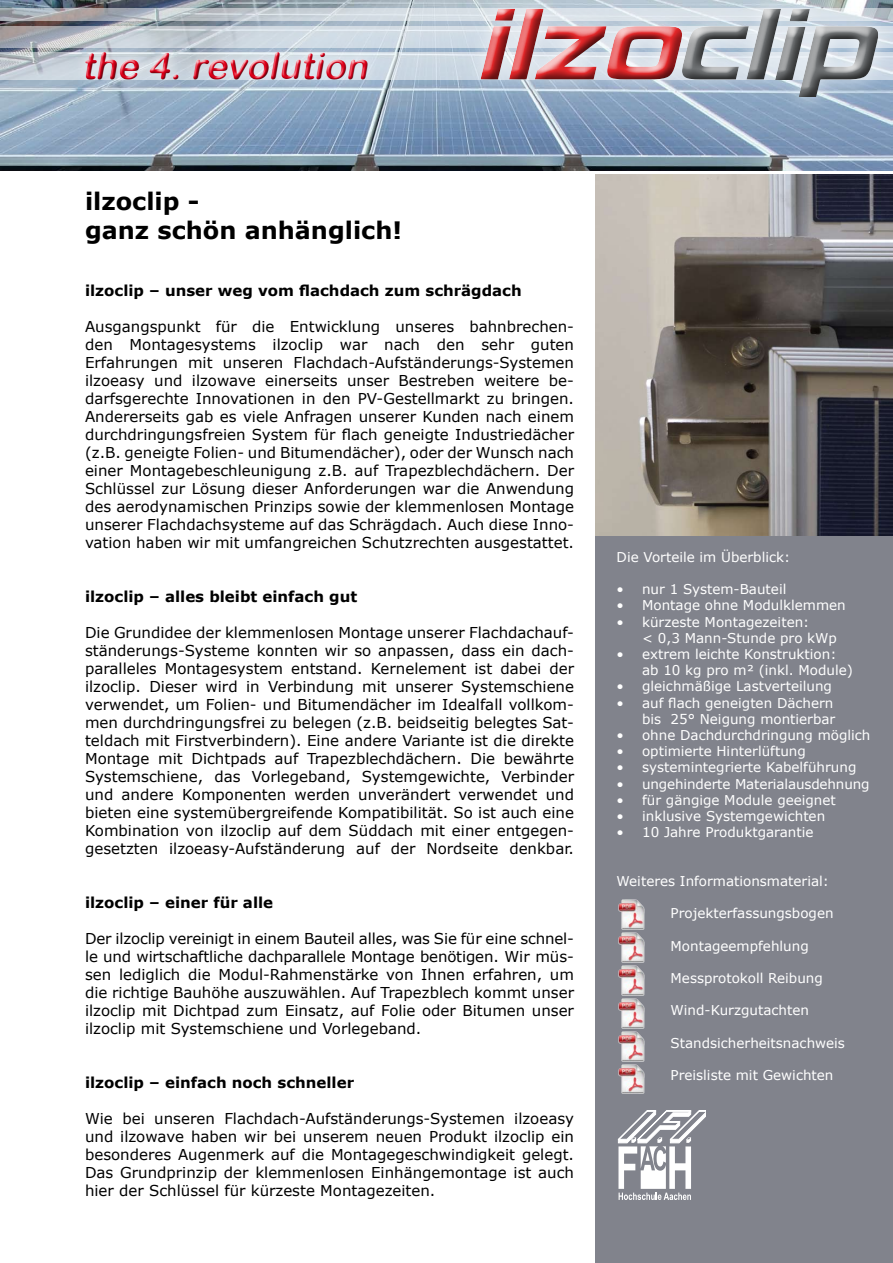
<style>
.page{position:relative;width:893px;height:1263px;background:#fff}
.page>*{position:absolute;margin:0;border:0;box-sizing:border-box;transform-origin:0 0}
.t1{font:italic 36.75px "Arial Rounded MT Bold";color:#e2001a}
.t2{font:700 24px/28.8px "Verdana";color:#000}
.t3{font:15px/18px "Verdana";color:#000;text-align:justify}
.t4{font:700 15px "Verdana";color:#000}
.t5{font:13.5px/16.2px "Verdana";color:#fff}
</style>
<div class="page">
<div style="left:595px;top:174px;width:298px;height:1089px;background:#81838c"></div>
<img style="left:0;top:0;width:893px;height:170px">
<img style="left:595px;top:174px;width:298px;height:362px">
<svg style="left:0;top:9px;width:460px;height:12px"></svg>
<svg style="left:0;top:26px;width:460px;height:21px;fill:#ced8df"></svg>
<svg style="left:0;top:52px;width:460px;height:28px;fill:#cbd6e1"></svg>
<div style="left:73px;top:40px;width:304px;height:50px;background:#fff;opacity:.75"></div>
<div style="left:81px;top:48px;width:290px;height:33px;background:#fff;opacity:.75"></div>
<div style="left:82px;top:51px;width:290px;height:32px;background:#000;opacity:.75"></div>
<img style="left:618px;top:932px;width:27px;height:30px">
<img style="left:618px;top:965px;width:27px;height:30px">
<img style="left:618px;top:899px;width:27px;height:30px">
<img style="left:618px;top:998px;width:27px;height:30px">
<img style="left:618px;top:1031px;width:27px;height:30px">
<svg style="left:618px;top:1110px;width:88px;height:90px"></svg>
<img style="left:618px;top:1064px;width:27px;height:30px">
<div style="left:460px;top:0;width:433px;height:115px;background:#fff;opacity:.75"></div>
<div style="left:472px;top:8px;width:409px;height:100px;background:#000;opacity:.75"></div>
<h1 class="t1" style="left:82px;top:44px;width:295px">the 4.revolution</h1>
<h2 class="t2" style="left:85px;top:186px;width:319px">ilzoclip -<br>ganz schön anhänglich!</h2>
<p class="t4" style="left:85px;top:280px;width:438px">ilzoclip – unser weg vom flachdach zum schrägdach</p>
<p class="t3" style="left:85px;top:317px;width:491px">Ausgangspunkt für die Entwicklung unseres bahnbrechen&shy;den Montagesystems ilzoclip war nach den sehr guten Erfahrungen mit unseren Flachdach-Aufständerungs-Systemen ilzoeasy und ilzowave einerseits unser Bestreben weitere be&shy;darfsgerechte Innovationen in den PV-Gestellmarkt zu bringen.<br>Andererseits gab es viele Anfragen unserer Kunden nach einem durchdringungsfreien System für flach geneigte Industriedächer (z.B. geneigte Folien- und Bitumendächer), oder der Wunsch nach einer Montagebeschleunigung z.B. auf Trapezblechdächern. Der Schlüssel zur Lösung dieser Anforderungen war die Anwendung des aerodynamischen Prinzips sowie der klemmenlosen Montage unserer Flachdachsysteme auf das Schrägdach. Auch diese Inno&shy;vation haben wir mit umfangreichen Schutzrechten ausgestattet.</p>
<p class="t4" style="left:85px;top:586px;width:274px">ilzoclip – alles bleibt einfach gut</p>
<p class="t3" style="left:85px;top:623px;width:491px">Die Grundidee der klemmenlosen Montage unserer Flachdachauf&shy;ständerungs-Systeme konnten wir so anpassen, dass ein dach&shy;paralleles Montagesystem entstand. Kernelement ist dabei der ilzoclip. Dieser wird in Verbindung mit unserer Systemschiene verwendet, um Folien- und Bitumendächer im Idealfall vollkom&shy;men durchdringungsfrei zu belegen (z.B. beidseitig belegtes Sat&shy;teldach mit Firstverbindern). Eine andere Variante ist die direkte Montage mit Dichtpads auf Trapezblechdächern. Die bewährte Systemschiene, das Vorlegeband, Systemgewichte, Verbinder und andere Komponenten werden unverändert verwendet und bieten eine systemübergreifende Kompatibilität. So ist auch eine Kombination von ilzoclip auf dem Süddach mit einer entgegen&shy;gesetzten ilzoeasy-Aufständerung auf der Nordseite denkbar.</p>
<p class="t4" style="left:85px;top:892px;width:190px">ilzoclip – einer für alle</p>
<p class="t3" style="left:85px;top:929px;width:490px">Der ilzoclip vereinigt in einem Bauteil alles, was Sie für eine schnel&shy;le und wirtschaftliche dachparallele Montage benötigen. Wir müs&shy;sen lediglich die Modul-Rahmenstärke von Ihnen erfahren, um die richtige Bauhöhe auszuwählen. Auf Trapezblech kommt unser ilzoclip mit Dichtpad zum Einsatz, auf Folie oder Bitumen unser ilzoclip mit Systemschiene und Vorlegeband.</p>
<p class="t4" style="left:85px;top:1072px;width:271px">ilzoclip – einfach noch schneller</p>
<p class="t3" style="left:85px;top:1109px;width:490px">Wie bei unseren Flachdach-Aufständerungs-Systemen ilzoeasy und ilzowave haben wir bei unserem neuen Produkt ilzoclip ein besonderes Augenmerk auf die Montagegeschwindigkeit gelegt.<br>Das Grundprinzip der klemmenlosen Einhängemontage ist auch hier der Schlüssel für kürzeste Montagezeiten.</p>
<p class="t5" style="left:617px;top:549px;width:175px">Die Vorteile im Überblick:</p>
<p class="t5" style="left:617px;top:581px;width:171px">• nur 1 System-Bauteil</p>
<p class="t5" style="left:617px;top:597px;width:231px">• Montage ohne Modulklemmen</p>
<p class="t5" style="left:642px;top:613px;width:196px;text-indent:-26px">• kürzeste Montagezeiten:<br>&lt; 0,3 Mann-Stunde pro kWp</p>
<p class="t5" style="left:642px;top:646px;width:212px;text-indent:-26px">• extrem leichte Konstruktion: ab 10 kg pro m² (inkl. Module)</p>
<p class="t5" style="left:617px;top:678px;width:217px">• gleichmäßige Lastverteilung</p>
<p class="t5" style="left:617px;top:694px;width:220px;text-align:right">• auf flach geneigten Dächern bis 25° Neigung montierbar</p>
<p class="t5" style="left:617px;top:727px;width:255px">• ohne Dachdurchdringung möglich</p>
<p class="t5" style="left:617px;top:743px;width:191px">• optimierte Hinterlüftung</p>
<p class="t5" style="left:617px;top:759px;width:241px">• systemintegrierte Kabelführung</p>
<p class="t5" style="left:617px;top:775px;width:255px">• ungehinderte Materialausdehnung</p>
<p class="t5" style="left:617px;top:792px;width:221px">• für gängige Module geeignet</p>
<p class="t5" style="left:617px;top:808px;width:210px">• inklusive Systemgewichten</p>
<p class="t5" style="left:617px;top:824px;width:198px">• 10 Jahre Produktgarantie</p>
<p class="t5" style="left:617px;top:873px;width:214px">Weiteres Informationsmaterial:</p>
<p class="t5" style="left:671px;top:905px;width:164px">Projekterfassungsbogen</p>
<p class="t5" style="left:671px;top:937px;width:140px">Montageempfehlung</p>
<p class="t5" style="left:671px;top:970px;width:154px">Messprotokoll Reibung</p>
<p class="t5" style="left:671px;top:1002px;width:140px">Wind-Kurzgutachten</p>
<p class="t5" style="left:671px;top:1035px;width:176px">Standsicherheitsnachweis</p>
<p class="t5" style="left:671px;top:1067px;width:164px">Preisliste mit Gewichten</p>
</div>
